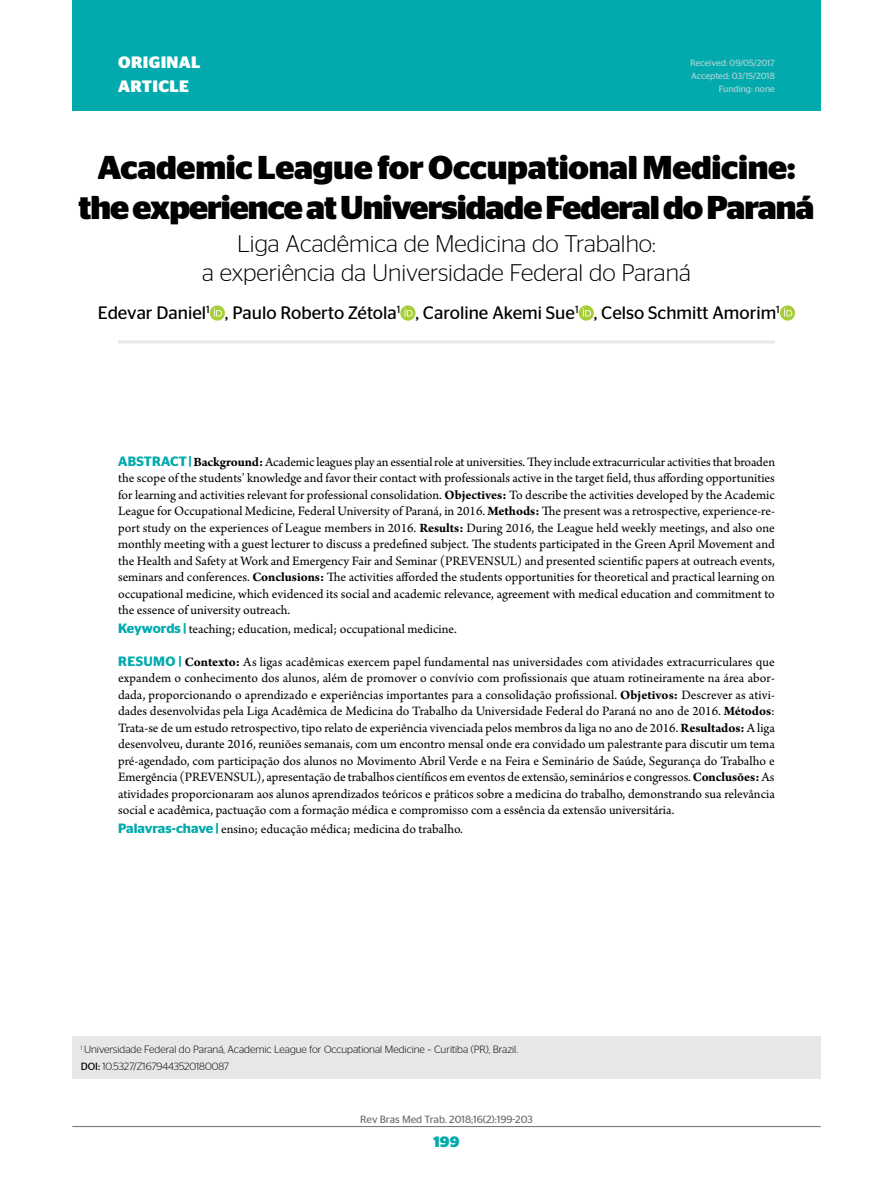
<style>
.page{position:relative;width:893px;height:1191px;background:#fff}
.page>*{position:absolute;margin:0;border:0;box-sizing:border-box;transform-origin:0 0}
.t1{font:700 33px/39.6px "Stag Sans";letter-spacing:-.03em;color:#000;text-align:center}
.t2{font:300 24px/28.8px "Stag Sans";color:#000;text-align:center}
.t3{font:18px "Stag Sans";color:#000}
.t4{font:700 16.5px/24px "Stag Sans";letter-spacing:.02em;color:#fff}
.t5{font:700 15px "Stag Sans";color:#02aaad}
.t6{font:13.5px/16.5px "Arno Pro";color:#000;text-align:justify}
.t7{font:300 10.5px/16.8px "Stag Sans";color:#000}
.t8{font:10.5px "Stag Sans";color:#6d6e71}
.t9{font:9px/12.9px "Stag Sans";color:#afd5d8;text-align:right}
.s1{font-family:"Stag Sans";font-weight:600;color:#02aaad}
.s2{font-weight:700}
.s3{font-weight:400}
</style>
<div class="page">
<hr style="left:72px;top:1126px;width:749px;height:1px;background:#6d6e71">
<div style="left:72px;top:0;width:749px;height:111px;background:#02aaad"></div>
<div style="left:72px;top:1036px;width:749px;height:42px;background:#e6e7e8"></div>
<hr style="left:118px;top:340px;width:657px;height:3px;background:#e6e7e8">
<svg style="left:210px;top:305px;width:15px;height:16px"></svg>
<svg style="left:214px;top:308px;width:8px;height:8px"></svg>
<svg style="left:400px;top:305px;width:15px;height:16px"></svg>
<svg style="left:404px;top:308px;width:9px;height:8px"></svg>
<svg style="left:579px;top:305px;width:15px;height:16px"></svg>
<svg style="left:583px;top:308px;width:8px;height:8px"></svg>
<svg style="left:780px;top:305px;width:15px;height:16px"></svg>
<svg style="left:784px;top:308px;width:8px;height:8px"></svg>
<p class="t4" style="left:118px;top:50px;width:84px">ORIGINAL<br>ARTICLE</p>
<p class="t9" style="left:690px;top:56px;width:86px">Received: 09/05/2017<br>Accepted: 03/15/2018<br>Funding: none</p>
<h1 class="t1" style="left:79px;top:148px;width:737px">Academic League for Occupational Medicine: the experience at Universidade Federal do Paraná</h1>
<h2 class="t2" style="left:202px;top:229px;width:490px">Liga Acadêmica de Medicina do Trabalho:<br>a experiência da Universidade Federal do Paraná</h2>
<h3 class="t3" style="left:98px;top:303px;width:684px">Edevar Daniel<sup>1</sup> , Paulo Roberto Zétola<sup>1</sup> , Caroline Akemi Sue<sup>1</sup> , Celso Schmitt Amorim<sup>1</sup></h3>
<p class="t6" style="left:118px;top:454px;width:658px"><span class="s1">ABSTRACT |</span><span class="s2">Background:</span> Academic leagues play an essential role at universities. They include extracurricular activities that broaden the scope of the students’ knowledge and favor their contact with professionals active in the target field, thus affording opportunities for learning and activities relevant for professional consolidation. <span class="s2">Objectives:</span> To describe the activities developed by the Academic League for Occupational Medicine, Federal University of Paraná, in 2016. <span class="s2">Methods:</span> The present was a retrospective, experience-re&shy;port study on the experiences of League members in 2016. <span class="s2">Results:</span> During 2016, the League held weekly meetings, and also one monthly meeting with a guest lecturer to discuss a predefined subject. The students participated in the Green April Movement and the Health and Safety at Work and Emergency Fair and Seminar (PREVENSUL) and presented scientific papers at outreach events, seminars and conferences. <span class="s2">Conclusions:</span> The activities afforded the students opportunities for theoretical and practical learning on occupational medicine, which evidenced its social and academic relevance, agreement with medical education and commitment to the essence of university outreach.</p>
<p class="t6" style="left:118px;top:621px;width:340px"><span class="s1">Keywords |</span> teaching; education, medical; occupational medicine.</p>
<p class="t6" style="left:118px;top:654px;width:658px"><span class="s1">RESUMO |</span> <span class="s2">Contexto:</span> As ligas acadêmicas exercem papel fundamental nas universidades com atividades extracurriculares que expandem o conhecimento dos alunos, além de promover o convívio com profissionais que atuam rotineiramente na área abor&shy;dada, proporcionando o aprendizado e experiências importantes para a consolidação profissional. <span class="s2">Objetivos:</span> Descrever as ativi&shy;dades desenvolvidas pela Liga Acadêmica de Medicina do Trabalho da Universidade Federal do Paraná no ano de 2016. <span class="s2">Métodos</span>:<br>Trata-se de um estudo retrospectivo, tipo relato de experiência vivenciada pelos membros da liga no ano de 2016. <span class="s2">Resultados:</span> A liga desenvolveu, durante 2016, reuniões semanais, com um encontro mensal onde era convidado um palestrante para discutir um tema pré-agendado, com participação dos alunos no Movimento Abril Verde e na Feira e Seminário de Saúde, Segurança do Trabalho e Emergência (PREVENSUL), apresentação de trabalhos científicos em eventos de extensão, seminários e congressos. <span class="s2">Conclusões:</span> As atividades proporcionaram aos alunos aprendizados teóricos e práticos sobre a medicina do trabalho, demonstrando sua relevância social e acadêmica, pactuação com a formação médica e compromisso com a essência da extensão universitária.</p>
<p class="t6" style="left:118px;top:821px;width:346px"><span class="s1">Palavras-chave |</span> ensino; educação médica; medicina do trabalho.</p>
<p class="t7" style="left:81px;top:1041px;width:439px"><sup>1</sup> Universidade Federal do Paraná, Academic League for Occupational Medicine – Curitiba (PR), Brazil.<br><span class="s3">DOI:</span> 10.5327/Z1679443520180087</p>
<p class="t8" style="left:360px;top:1113px;width:174px">Rev Bras Med Trab. 2018;16(2):199-203</p>
<p class="t5" style="left:434px;top:1132px;width:27px">199</p>
</div>
